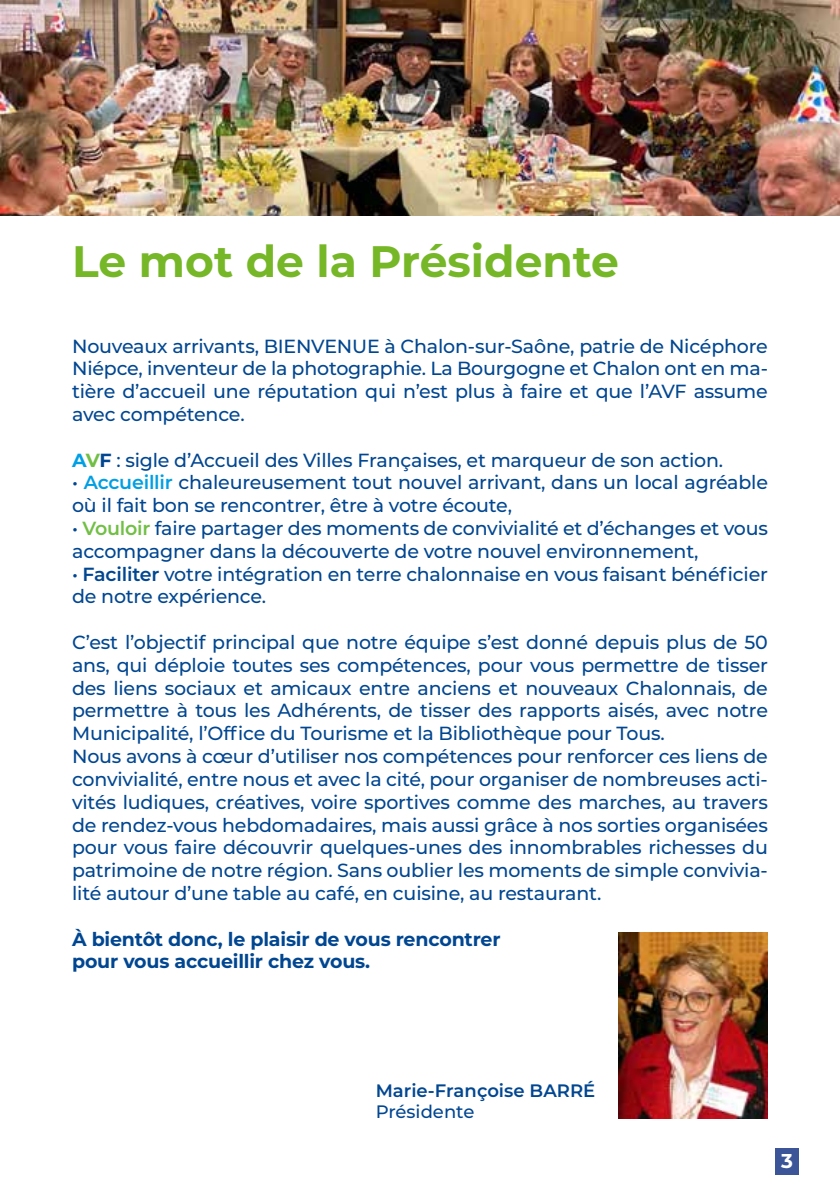
<style>
.page{position:relative;width:840px;height:1191px;background:#fff}
.page>*{position:absolute;margin:0;border:0;box-sizing:border-box;transform-origin:0 0}
.t1{font:700 44px "Montserrat";color:#76b728}
.t2{font:700 20px "Montserrat";color:#fff}
.t3{font:500 19px/22.8px "Montserrat";letter-spacing:-.01em;color:#004691}
.t4{font:700 19px/22.8px "Montserrat";letter-spacing:-.01em;color:#004691}
.t5{font:600 18px "Montserrat";color:#004691}
.t6{font:500 18px "Montserrat";color:#004691}
.s1{font-weight:700;color:#009fe3}
.s2{font-weight:700;color:#71bf45}
.s3{font-weight:700}
.s4{font-weight:600;color:#009fe3}
.s5{font-weight:600;color:#71bf45}
.s6{font-weight:600}
</style>
<div class="page">
<div style="left:774px;top:1148px;width:24px;height:27px;background:#3c5598"></div>
<img style="left:618px;top:933px;width:149px;height:185px">
<img style="left:0;top:0;width:839px;height:216px">
<h1 class="t1" style="left:72px;top:230px;width:548px">Le mot de la Présidente</h1>
<p class="t3" style="left:72px;top:334px;width:697px;text-align:justify">Nouveaux arrivants, BIENVENUE à Chalon-sur-Saône, patrie de Nicéphore Niépce, inventeur de la photographie. La Bourgogne et Chalon ont en ma&shy;tière d’accueil une réputation qui n’est plus à faire et que l’AVF assume avec compétence.</p>
<p class="t3" style="left:72px;top:448px;width:652px"><span class="s1">A</span><span class="s2">V</span><span class="s3">F</span> : sigle d’Accueil des Villes Françaises, et marqueur de son action.</p>
<p class="t3" style="left:72px;top:470px;width:697px">• <span class="s4">Accueillir</span> chaleureusement tout nouvel arrivant, dans un local agréable où il fait bon se rencontrer, être à votre écoute,</p>
<p class="t3" style="left:72px;top:516px;width:697px">• <span class="s5">Vouloir</span> faire partager des moments de convivialité et d’échanges et vous accompagner dans la découverte de votre nouvel environnement,</p>
<p class="t3" style="left:72px;top:562px;width:697px">• <span class="s6">Faciliter</span> votre intégration en terre chalonnaise en vous faisant bénéficier de notre expérience.</p>
<p class="t3" style="left:72px;top:630px;width:697px">C’est l’objectif principal que notre équipe s’est donné depuis plus de 50 ans, qui déploie toutes ses compétences, pour vous permettre de tisser des liens sociaux et amicaux entre anciens et nouveaux Chalonnais, de permettre à tous les Adhérents, de tisser des rapports aisés, avec notre Municipalité, l’Office du Tourisme et la Bibliothèque pour Tous.<br>Nous avons à cœur d’utiliser nos compétences pour renforcer ces liens de convivialité, entre nous et avec la cité, pour organiser de nombreuses acti&shy;vités ludiques, créatives, voire sportives comme des marches, au travers de rendez-vous hebdomadaires, mais aussi grâce à nos sorties organisées pour vous faire découvrir quelques-unes des innombrables richesses du patrimoine de notre région. Sans oublier les moments de simple convivia&shy;lité autour d’une table au café, en cuisine, au restaurant.</p>
<p class="t4" style="left:72px;top:926px;width:430px">À bientôt donc, le plaisir de vous rencontrer pour vous accueillir chez vous.</p>
<p class="t5" style="left:375px;top:1077px;width:221px">Marie-Françoise BARRÉ</p>
<p class="t6" style="left:375px;top:1099px;width:100px">Présidente</p>
<p class="t2" style="left:780px;top:1146px;width:13px">3</p>
</div>
